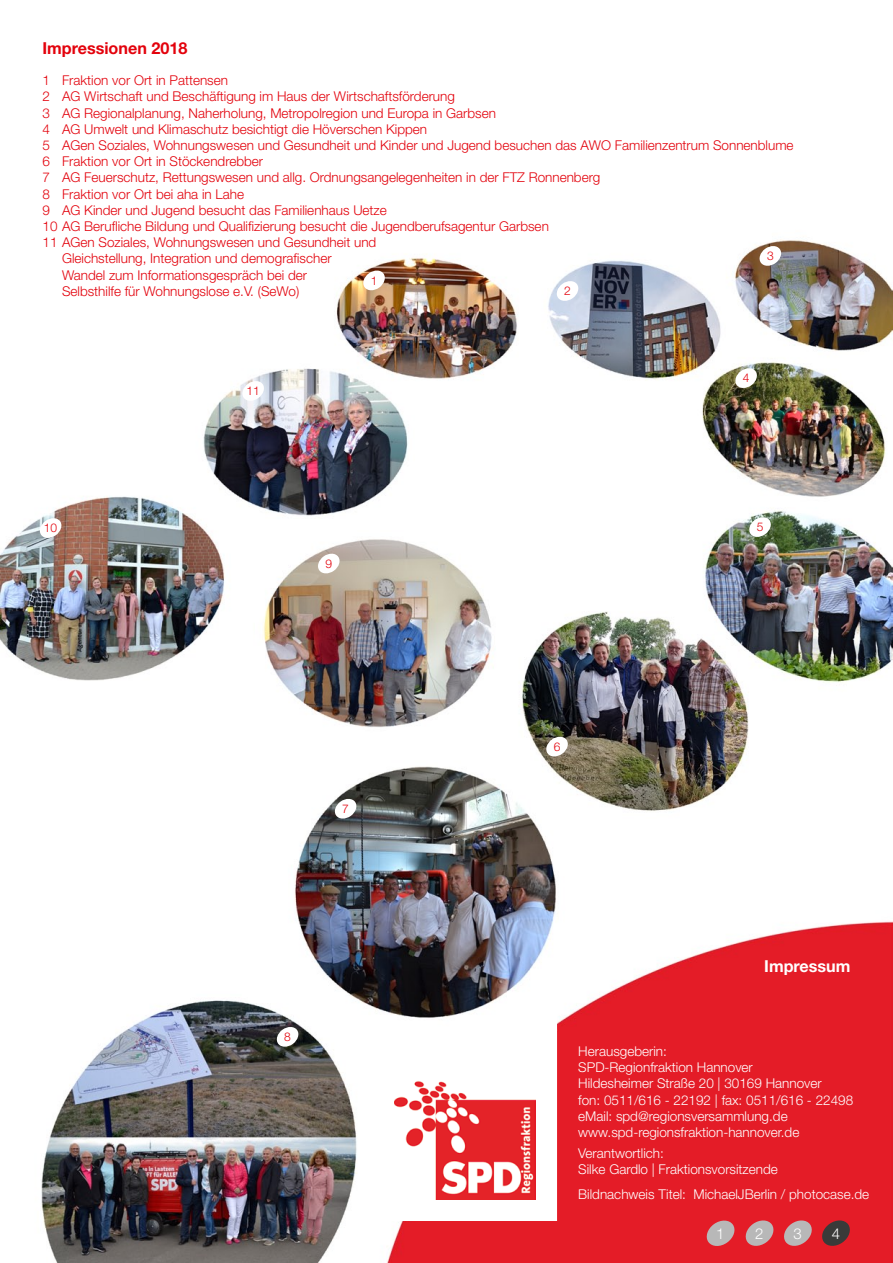
<style>
.page{position:relative;width:893px;height:1263px;background:#fff}
.page>*{position:absolute;margin:0;border:0;box-sizing:border-box;transform-origin:0 0}
.t1{font:700 16.5px "Helvetica Neue LT Std";color:#e3020c}
.t2{font:700 16.5px "Helvetica Neue LT Std";color:#fff}
.t3{font:300 15px "Helvetica Neue LT Std";color:#fff}
.t4{font:300 13.5px "Helvetica Neue LT Std";color:#e3020c}
.t5{font:300 13.5px/16.2px "Helvetica Neue LT Std";color:#fff}
.t6{font:300 12px "Helvetica Neue LT Std";color:#e3020c}
</style>
<div class="page">
<img style="left:0;top:239px;width:893px;height:1024px">
<svg style="left:744px;top:1219px;width:31px;height:28px"></svg>
<svg style="left:782px;top:1219px;width:32px;height:28px"></svg>
<svg style="left:820px;top:1219px;width:32px;height:28px"></svg>
<svg style="left:705px;top:1219px;width:31px;height:28px"></svg>
<svg style="left:369px;top:972px;width:188px;height:249px"></svg>
<img style="left:395px;top:1081px;width:141px;height:119px">
<svg style="left:362px;top:269px;width:24px;height:22px"></svg>
<svg style="left:555px;top:280px;width:25px;height:22px"></svg>
<svg style="left:758px;top:245px;width:25px;height:22px"></svg>
<svg style="left:734px;top:365px;width:24px;height:24px"></svg>
<svg style="left:748px;top:516px;width:24px;height:22px"></svg>
<svg style="left:545px;top:736px;width:24px;height:24px"></svg>
<svg style="left:333px;top:798px;width:25px;height:22px"></svg>
<svg style="left:275px;top:1026px;width:25px;height:22px"></svg>
<svg style="left:316px;top:550px;width:25px;height:24px"></svg>
<svg style="left:38px;top:517px;width:25px;height:22px"></svg>
<svg style="left:241px;top:380px;width:24px;height:22px"></svg>
<p class="t1" style="left:43px;top:38px;width:146px">Impressionen 2018</p>
<p class="t4" style="left:43px;top:72px;width:187px">1 Fraktion vor Ort in Pattensen</p>
<p class="t4" style="left:43px;top:88px;width:414px">2 AG Wirtschaft und Beschäftigung im Haus der Wirtschaftsförderung</p>
<p class="t4" style="left:43px;top:105px;width:455px">3 AG Regionalplanung, Naherholung, Metropolregion und Europa in Garbsen</p>
<p class="t4" style="left:43px;top:121px;width:386px">4 AG Umwelt und Klimaschutz besichtigt die Höverschen Kippen</p>
<p class="t4" style="left:43px;top:137px;width:753px">5 AGen Soziales, Wohnungswesen und Gesundheit und Kinder und Jugend besuchen das AWO Familienzentrum Sonnenblume</p>
<p class="t4" style="left:43px;top:153px;width:222px">6 Fraktion vor Ort in Stöckendrebber</p>
<p class="t4" style="left:43px;top:169px;width:559px">7 AG Feuerschutz, Rettungswesen und allg. Ordnungsangelegenheiten in der FTZ Ronnenberg</p>
<p class="t4" style="left:43px;top:186px;width:203px">8 Fraktion vor Ort bei aha in Lahe</p>
<p class="t4" style="left:43px;top:202px;width:346px">9 AG Kinder und Jugend besucht das Familienhaus Uetze</p>
<p class="t4" style="left:43px;top:218px;width:508px">10 AG Berufliche Bildung und Qualifizierung besucht die Jugendberufsagentur Garbsen</p>
<p class="t4" style="left:43px;top:234px;width:335px">11 AGen Soziales, Wohnungswesen und Gesundheit und</p>
<p class="t4" style="left:62px;top:250px;width:271px">Gleichstellung, Integration und demografischer</p>
<p class="t4" style="left:62px;top:267px;width:247px">Wandel zum Informationsgespräch bei der</p>
<p class="t4" style="left:62px;top:283px;width:239px">Selbsthilfe für Wohnungslose e.V. (SeWo)</p>
<p class="t6" style="left:767px;top:249px;width:8px">3</p>
<p class="t6" style="left:371px;top:273px;width:8px">1</p>
<p class="t6" style="left:564px;top:284px;width:8px">2</p>
<p class="t6" style="left:44px;top:521px;width:15px">10</p>
<p class="t6" style="left:246px;top:384px;width:15px">11</p>
<p class="t6" style="left:325px;top:556px;width:8px">9</p>
<p class="t6" style="left:342px;top:801px;width:8px">7</p>
<p class="t6" style="left:284px;top:1029px;width:8px">8</p>
<p class="t6" style="left:743px;top:371px;width:8px">4</p>
<p class="t6" style="left:757px;top:520px;width:8px">5</p>
<p class="t6" style="left:554px;top:739px;width:8px">6</p>
<p class="t2" style="left:764px;top:956px;width:88px">Impressum</p>
<p class="t5" style="left:578px;top:1043px;width:276px">Herausgeberin:<br>SPD-Regionfraktion Hannover<br>Hildesheimer Straße 20 | 30169 Hannover<br>fon: 0511/616 - 22192 | fax: 0511/616 - 22498 eMail: spd@regionsversammlung.de www.spd-regionsfraktion-hannover.de</p>
<p class="t5" style="left:578px;top:1144px;width:201px">Verantwortlich:<br>Silke Gardlo | Fraktionsvorsitzende</p>
<p class="t5" style="left:578px;top:1186px;width:292px">Bildnachweis Titel: MichaelJBerlin / photocase.de</p>
<p class="t3" style="left:716px;top:1225px;width:10px">1</p>
<p class="t3" style="left:755px;top:1225px;width:10px">2</p>
<p class="t3" style="left:794px;top:1225px;width:10px">3</p>
<p class="t3" style="left:832px;top:1225px;width:10px">4</p>
</div>
